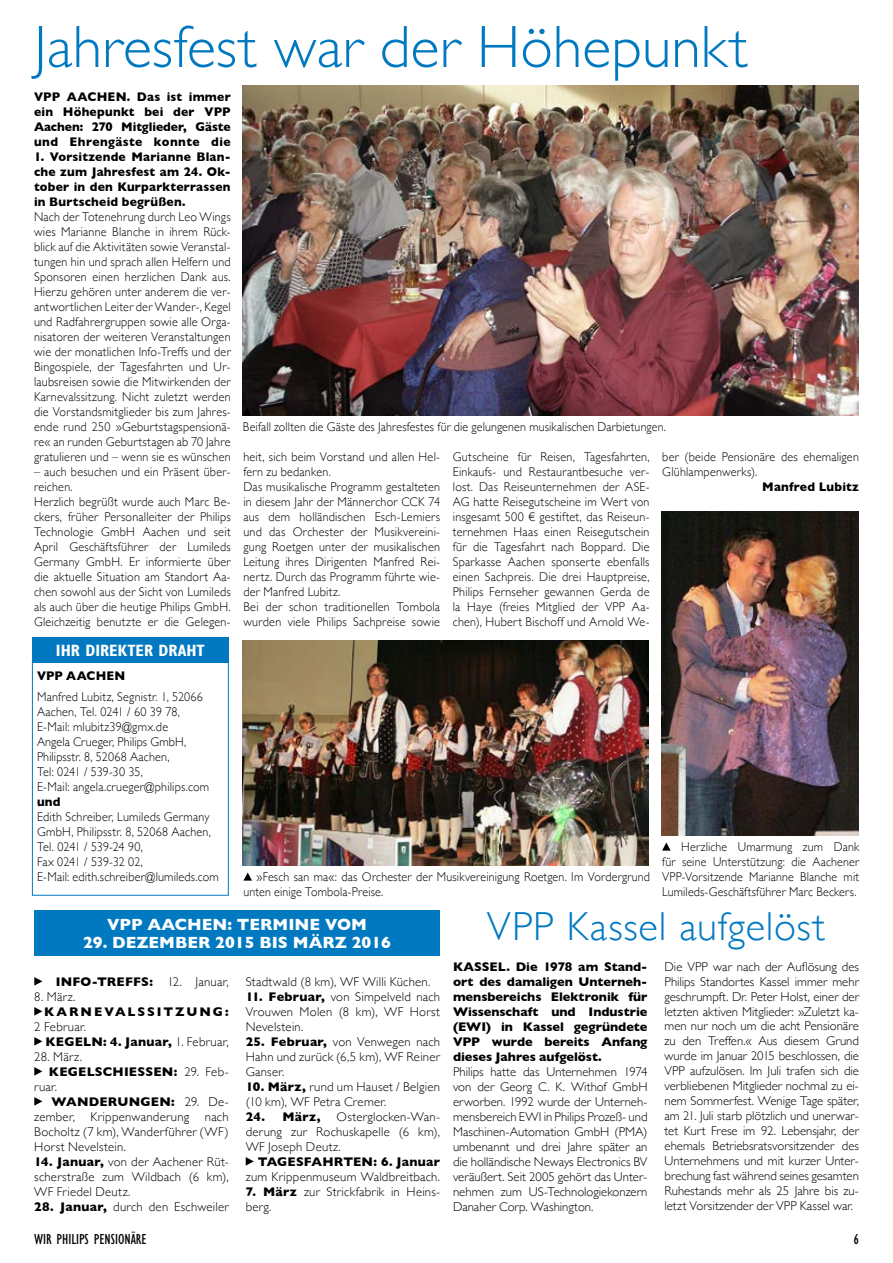
<style>
.page{position:relative;width:893px;height:1263px;background:#fff}
.page>*{position:absolute;margin:0;border:0;box-sizing:border-box;transform-origin:0 0}
.t1{font:300 60px "Gill Sans";letter-spacing:.005em;color:#0079c1}
.t2{font:300 40.5px "Gill Sans";letter-spacing:.02em;color:#0079c1}
.t3{font:700 16.5px "Gill Sans";color:#fff}
.t4{font:700 condensed 16.5px "Gill Sans MT Pro";color:#fff}
.t5{font:condensed 15px "Gill Sans MT Pro";color:#000}
.t6{font:300 12.75px/15px "Gill Sans";letter-spacing:.02em;color:#000;scale:.95 1}
.t7{font:300 12.75px/15px "Gill Sans";letter-spacing:.02em;color:#000;text-align:justify}
.t8{font:300 12.75px/15px "Gill Sans";letter-spacing:.02em;color:#000;text-align:justify;scale:.94 1}
.t9{font:700 12.75px/15px "Gill Sans";letter-spacing:.015em;color:#000;text-align:justify}
.t10{font:700 12.75px/15px "Gill Sans";letter-spacing:.015em;color:#000;text-align:justify;scale:.95 1}
.t11{font:700 12.75px "Gill Sans";letter-spacing:.15em;color:#000}
.t12{font:700 12.75px "Gill Sans";letter-spacing:.015em;color:#000;scale:.94 1}
.s1{font-weight:300}
.s2{font-weight:700}
</style>
<div class="page">
<img style="left:243px;top:86px;width:615px;height:330px">
<img style="left:662px;top:511px;width:196px;height:325px">
<img style="left:243px;top:641px;width:406px;height:225px">
<svg style="left:243px;top:407px;width:9px;height:9px"></svg>
<svg style="left:662px;top:842px;width:9px;height:9px"></svg>
<svg style="left:243px;top:872px;width:9px;height:9px"></svg>
<div style="left:34px;top:911px;width:406px;height:45px;background:#0079c1"></div>
<svg style="left:34px;top:977px;width:8px;height:9px"></svg>
<svg style="left:34px;top:1007px;width:8px;height:9px"></svg>
<svg style="left:34px;top:1037px;width:8px;height:9px"></svg>
<svg style="left:34px;top:1067px;width:8px;height:9px"></svg>
<svg style="left:34px;top:1097px;width:8px;height:9px"></svg>
<svg style="left:246px;top:1157px;width:8px;height:9px"></svg>
<div style="left:32px;top:658px;width:197px;height:238px;border:1px solid #0079c1"></div>
<div style="left:32px;top:637px;width:197px;height:26px;background:#0079c1"></div>
<h1 class="t1" style="left:34px;top:0;width:715px">Jahresfest war der Höhepunkt</h1>
<p class="t10" style="left:34px;top:88px;width:209px">VPP AACHEN. Das ist immer ein Höhepunkt bei der VPP Aachen: 270 Mitglieder, Gäste und Ehrengäste konnte die</p>
<p class="t10" style="left:34px;top:148px;width:209px">1. Vorsitzende Marianne Blan&shy;che zum Jahresfest am 24. Ok&shy;tober in den Kurparkterrassen in Burtscheid begrüßen.</p>
<p class="t6" style="left:34px;top:208px;width:209px;text-align:justify">Nach der Totenehrung durch Leo Wings wies Marianne Blanche in ihrem Rück&shy;blick auf die Aktivitäten sowie Veranstal&shy;tungen hin und sprach allen Helfern und Sponsoren einen herzlichen Dank aus.<br>Hierzu gehören unter anderem die ver&shy;antwortlichen Leiter der Wander-, Kegel und Radfahrergruppen sowie alle Orga&shy;nisatoren der weiteren Veranstaltungen wie der monatlichen Info-Treffs und der Bingospiele, der Tagesfahrten und Ur&shy;laubsreisen sowie die Mitwirkenden der Karnevalssitzung. Nicht zuletzt werden die Vorstandsmitglieder bis zum Jahres&shy;ende rund 250 »Geburtstagspensionä&shy;re« an runden Geburtstagen ab 70 Jahre gratulieren und – wenn sie es wünschen</p>
<p class="t6" style="left:34px;top:463px;width:209px">– auch besuchen und ein Präsent über&shy;reichen.<br>Herzlich begrüßt wurde auch Marc Be&shy;ckers, früher Personalleiter der Philips Technologie GmbH Aachen und seit April Geschäftsführer der Lumileds Germany GmbH. Er informierte über die aktuelle Situation am Standort Aa&shy;chen sowohl aus der Sicht von Lumileds als auch über die heutige Philips GmbH.<br>Gleichzeitig benutzte er die Gelegen-</p>
<p class="t8" style="left:243px;top:418px;width:452px">Beifall zollten die Gäste des Jahresfestes für die gelungenen musikalischen Darbietungen.</p>
<p class="t6" style="left:243px;top:448px;width:209px">heit, sich beim Vorstand und allen Hel&shy;fern zu bedanken.<br>Das musikalische Programm gestalteten in diesem Jahr der Männerchor CCK 74 aus dem holländischen Esch-Lemiers und das Orchester der Musikvereini&shy;gung Roetgen unter der musikalischen Leitung ihres Dirigenten Manfred Rei&shy;nertz. Durch das Programm führte wie&shy;der Manfred Lubitz.<br>Bei der schon traditionellen Tombola wurden viele Philips Sachpreise sowie</p>
<p class="t6" style="left:453px;top:448px;width:209px;text-align:justify">Gutscheine für Reisen, Tagesfahrten, Einkaufs- und Restaurantbesuche ver&shy;lost. Das Reiseunternehmen der ASE-AG hatte Reisegutscheine im Wert von insgesamt 500 € gestiftet, das Reiseun&shy;ternehmen Haas einen Reisegutschein für die Tagesfahrt nach Boppard. Die Sparkasse Aachen sponserte ebenfalls einen Sachpreis. Die drei Hauptpreise, Philips Fernseher gewannen Gerda de la Haye (freies Mitglied der VPP Aa&shy;chen), Hubert Bischoff und Arnold We-</p>
<p class="t6" style="left:662px;top:448px;width:209px">ber (beide Pensionäre des ehemaligen<br>Glühlampenwerks).</p>
<p class="t10" style="left:762px;top:478px;width:103px">Manfred Lubitz</p>
<p class="t4" style="left:56px;top:641px;width:150px">IHR DIREKTER DRAHT</p>
<p class="t12" style="left:37px;top:665px;width:95px">VPP AACHEN</p>
<p class="t6" style="left:37px;top:688px;width:183px">Manfred Lubitz, Segnistr. 1, 52066<br>Aachen, Tel. 0241 / 60 39 78,<br>E-Mail: mlubitz39@gmx.de<br>Angela Crueger, Philips GmbH,<br>Philipsstr. 8, 52068 Aachen,<br>Tel: 0241 / 539-30 35,<br>E-Mail: angela.crueger@philips.com</p>
<p class="t10" style="left:37px;top:793px;width:26px">und</p>
<p class="t6" style="left:37px;top:808px;width:193px">Edith Schreiber, Lumileds Germany<br>GmbH, Philipsstr. 8, 52068 Aachen,<br>Tel. 0241 / 539-24 90,<br>Fax 0241 / 539-32 02,<br>E-Mail: edith.schreiber@lumileds.com</p>
<p class="t8" style="left:662px;top:838px;width:211px;text-indent:19px">Herzliche Umarmung zum Dank für seine Unterstützung: die Aachener VPP-Vorsitzende Marianne Blanche mit Lumileds-Geschäftsführer Marc Beckers.</p>
<p class="t8" style="left:243px;top:868px;width:434px;text-indent:13px">»Fesch san ma«: das Orchester der Musikvereinigung Roetgen. Im Vordergrund unten einige Tombola-Preise.</p>
<p class="t3" style="left:107px;top:911px;width:261px">VPP AACHEN: TERMINE VOM</p>
<p class="t3" style="left:83px;top:929px;width:309px">29. DEZEMBER 2015 BIS MÄRZ 2016</p>
<p class="t9" style="left:56px;top:973px;width:174px">INFO-TREFFS: <span class="s1">12. Januar,</span></p>
<p class="t7" style="left:34px;top:988px;width:43px">8. März.</p>
<p class="t11" style="left:44px;top:1001px;width:186px">KARNEVALSSITZUNG:</p>
<p class="t7" style="left:46px;top:1018px;width:185px;text-indent:-11px">2 Februar.<br><span class="s2">KEGELN: 4. Januar,</span> 1. Februar,</p>
<p class="t7" style="left:34px;top:1048px;width:49px">28. März.</p>
<p class="t9" style="left:49px;top:1063px;width:181px">KEGELSCHIESSEN: <span class="s1">29. Feb-</span></p>
<p class="t7" style="left:34px;top:1078px;width:24px">ruar.</p>
<p class="t9" style="left:52px;top:1093px;width:179px">WANDERUNGEN: <span class="s1">29. De-</span></p>
<p class="t7" style="left:34px;top:1108px;width:196px">zember, Krippenwanderung nach</p>
<p class="t7" style="left:34px;top:1123px;width:196px">Bocholtz (7 km), Wanderführer (WF)</p>
<p class="t7" style="left:34px;top:1138px;width:93px">Horst Nevelstein.</p>
<p class="t7" style="left:34px;top:1153px;width:196px"><span class="s2">14. Januar,</span> von der Aachener Rüt&shy;scherstraße zum Wildbach (6 km), WF Friedel Deutz.</p>
<p class="t7" style="left:34px;top:1198px;width:196px"><span class="s2">28. Januar,</span> durch den Eschweiler</p>
<h2 class="t2" style="left:487px;top:894px;width:340px">VPP Kassel aufgelöst</h2>
<p class="t7" style="left:664px;top:958px;width:196px">Die VPP war nach der Auflösung des Philips Standortes Kassel immer mehr geschrumpft. Dr. Peter Holst, einer der letzten aktiven Mitglieder: »Zuletzt ka&shy;men nur noch um die acht Pensionäre zu den Treffen.« Aus diesem Grund wurde im Januar 2015 beschlossen, die VPP aufzulösen. Im Juli trafen sich die verbliebenen Mitglieder nochmal zu ei&shy;nem Sommerfest. Wenige Tage später, am 21. Juli starb plötzlich und unerwar&shy;tet Kurt Frese im 92. Lebensjahr, der ehemals Betriebsratsvorsitzender des Unternehmens und mit kurzer Unter&shy;brechung fast während seines gesamten Ruhestands mehr als 25 Jahre bis zu&shy;letzt Vorsitzender der VPP Kassel war.</p>
<p class="t9" style="left:453px;top:958px;width:196px">KASSEL. Die 1978 am Stand&shy;ort des damaligen Unterneh&shy;mensbereichs Elektronik für Wissenschaft und Industrie (EWI) in Kassel gegründete VPP wurde bereits Anfang dieses Jahres aufgelöst.</p>
<p class="t7" style="left:453px;top:1063px;width:196px">Philips hatte das Unternehmen 1974 von der Georg C. K. Withof GmbH erworben. 1992 wurde der Unterneh&shy;mensbereich EWI in Philips Prozeß- und Maschinen-Automation GmbH (PMA) umbenannt und drei Jahre später an die holländische Neways Electronics BV veräußert. Seit 2005 gehört das Unter&shy;nehmen zum US-Technologiekonzern Danaher Corp. Washington.</p>
<p class="t7" style="left:246px;top:973px;width:186px">Stadtwald (8 km), WF Willi Küchen.</p>
<p class="t7" style="left:246px;top:988px;width:196px"><span class="s2">11. Februar,</span> von Simpelveld nach Vrouwen Molen (8 km), WF Horst Nevelstein.</p>
<p class="t7" style="left:246px;top:1033px;width:196px"><span class="s2">25. Februar,</span> von Venwegen nach Hahn und zurück (6,5 km), WF Reiner Ganser.</p>
<p class="t7" style="left:246px;top:1078px;width:196px"><span class="s2">10. März,</span> rund um Hauset / Belgien (10 km), WF Petra Cremer.</p>
<p class="t9" style="left:246px;top:1108px;width:76px">24. März,</p>
<p class="t7" style="left:246px;top:1108px;width:196px;text-indent:91px">Osterglocken-Wan&shy;derung zur Rochuskapelle (6 km), WF Joseph Deutz.</p>
<p class="t9" style="left:258px;top:1153px;width:184px">TAGESFAHRTEN: 6. Januar</p>
<p class="t7" style="left:246px;top:1168px;width:196px">zum Krippenmuseum Waldbreitbach.</p>
<p class="t7" style="left:246px;top:1183px;width:196px"><span class="s2">7. März</span> zur Strickfabrik in Heins&shy;berg.</p>
<p class="t5" style="left:34px;top:1230px;width:114px">WIR PHILIPS PENSIONÄRE</p>
<p class="t5" style="left:853px;top:1230px;width:7px">6</p>
</div>
